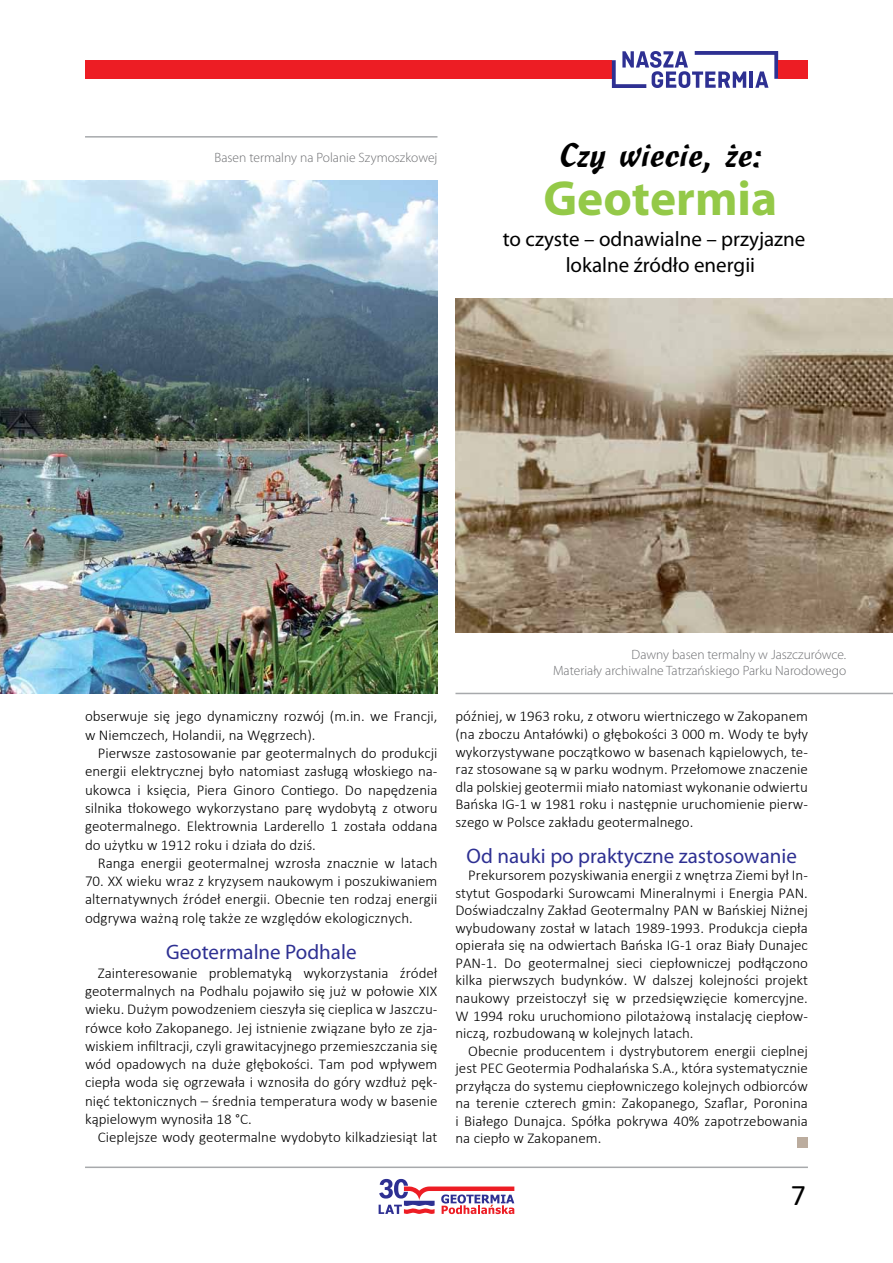
<style>
.page{position:relative;width:893px;height:1263px;background:#fff}
.page>*{position:absolute;margin:0;border:0;box-sizing:border-box;transform-origin:0 0}
.t1{font:700 49.5px "Myriad Pro";color:#94c948}
.t2{font:33px "Castanet";color:#000}
.t3{font:30px "Calibri";color:#000}
.t4{font:21px "Myriad Pro";color:#2e3092}
.t5{font:21px/25.5px "Myriad Pro";color:#000}
.t6{font:300 15px/17.5px "Calibri";color:#000;text-align:justify}
.t7{font:300 13.5px/16.2px "Myriad Pro";color:#6d6e71;text-align:right}
</style>
<div class="page">
<img style="left:455px;top:299px;width:438px;height:334px">
<hr style="left:455px;top:693px;width:438px;height:1px;background:#a7a9ac">
<img style="left:0;top:181px;width:437px;height:512px">
<hr style="left:85px;top:136px;width:352px;height:2px;background:#a7a9ac">
<div style="left:798px;top:1137px;width:10px;height:10px;background:#bbac9e"></div>
<div style="left:85px;top:60px;width:527px;height:19px;background:#ed1d24"></div>
<svg style="left:612px;top:51px;width:166px;height:37px"></svg>
<div style="left:778px;top:60px;width:30px;height:19px;background:#ed1d24"></div>
<hr style="left:85px;top:1166px;width:723px;height:2px;background:#a7a9ac">
<svg style="left:379px;top:1179px;width:135px;height:35px"></svg>
<p class="t7" style="left:215px;top:149px;width:224px">Basen termalny na Polanie Szymoszkowej</p>
<h2 class="t2" style="left:559px;top:137px;width:205px">Czy wiecie, że:</h2>
<h1 class="t1" style="left:543px;top:166px;width:235px">Geotermia</h1>
<h3 class="t5" style="left:566px;top:226px;width:241px;text-indent:-63px">to czyste – odnawialne – przyjazne lokalne źródło energii</h3>
<p class="t6" style="left:85px;top:707px;width:354px;line-height:18.3px">obserwuje się jego dynamiczny rozwój (m.in. we Francji, w Niemczech, Holandii, na Węgrzech).</p>
<p class="t6" style="left:85px;top:744px;width:354px;line-height:18.3px;text-indent:13px">Pierwsze zastosowanie par geotermalnych do produkcji energii elektrycznej było natomiast zasługą włoskiego na&shy;ukowca i księcia, Piera Ginoro Contiego. Do napędzenia silnika tłokowego wykorzystano parę wydobytą z otworu geotermalnego. Elektrownia Larderello 1 została oddana do użytku w 1912 roku i działa do dziś.</p>
<p class="t6" style="left:98px;top:854px;width:341px">Ranga energii geotermalnej wzrosła znacznie w latach</p>
<p class="t6" style="left:85px;top:872px;width:354px;line-height:18.3px">70. XX wieku wraz z kryzysem naukowym i poszukiwaniem alternatywnych źródeł energii. Obecnie ten rodzaj energii odgrywa ważną rolę także ze względów ekologicznych.</p>
<h3 class="t4" style="left:166px;top:939px;width:192px">Geotermalne Podhale</h3>
<p class="t6" style="left:85px;top:963px;width:354px;line-height:18.3px;text-indent:13px">Zainteresowanie problematyką wykorzystania źródeł geotermalnych na Podhalu pojawiło się już w połowie XIX wieku. Dużym powodzeniem cieszyła się cieplica w Jaszczu&shy;rówce koło Zakopanego. Jej istnienie związane było ze zja&shy;wiskiem infiltracji, czyli grawitacyjnego przemieszczania się wód opadowych na duże głębokości. Tam pod wpływem ciepła woda się ogrzewała i wznosiła do góry wzdłuż pęk&shy;nięć tektonicznych – średnia temperatura wody w basenie kąpielowym wynosiła 18 °C.</p>
<p class="t6" style="left:98px;top:1128px;width:341px">Cieplejsze wody geotermalne wydobyto kilkadziesiąt lat</p>
<p class="t7" style="left:553px;top:646px;width:295px">Dawny basen termalny w Jaszczurówce.<br>Materiały archiwalne Tatrzańskiego Parku Narodowego</p>
<p class="t6" style="left:455px;top:707px;width:354px">później, w 1963 roku, z otworu wiertniczego w Zakopanem (na zboczu Antałówki) o głębokości 3 000 m. Wody te były wykorzystywane początkowo w basenach kąpielowych, te&shy;raz stosowane są w parku wodnym. Przełomowe znaczenie dla polskiej geotermii miało natomiast wykonanie odwiertu Bańska IG-1 w 1981 roku i następnie uruchomienie pierw&shy;szego w Polsce zakładu geotermalnego.</p>
<h3 class="t4" style="left:467px;top:842px;width:332px">Od nauki po praktyczne zastosowanie</h3>
<p class="t6" style="left:455px;top:866px;width:354px;text-indent:13px">Prekursorem pozyskiwania energii z wnętrza Ziemi był In&shy;stytut Gospodarki Surowcami Mineralnymi i Energia PAN.<br>Doświadczalny Zakład Geotermalny PAN w Bańskiej Niżnej wybudowany został w latach 1989-1993. Produkcja ciepła opierała się na odwiertach Bańska IG-1 oraz Biały Dunajec PAN-1. Do geotermalnej sieci ciepłowniczej podłączono kilka pierwszych budynków. W dalszej kolejności projekt naukowy przeistoczył się w przedsięwzięcie komercyjne.<br>W 1994 roku uruchomiono pilotażową instalację ciepłow&shy;niczą, rozbudowaną w kolejnych latach.</p>
<p class="t6" style="left:455px;top:1042px;width:354px;text-indent:13px">Obecnie producentem i dystrybutorem energii cieplnej jest PEC Geotermia Podhalańska S.A., która systematycznie przyłącza do systemu ciepłowniczego kolejnych odbiorców na terenie czterech gmin: Zakopanego, Szaflar, Poronina i Białego Dunajca. Spółka pokrywa 40% zapotrzebowania na ciepło w Zakopanem.</p>
<h3 class="t3" style="left:791px;top:1174px;width:17px">7</h3>
</div>
